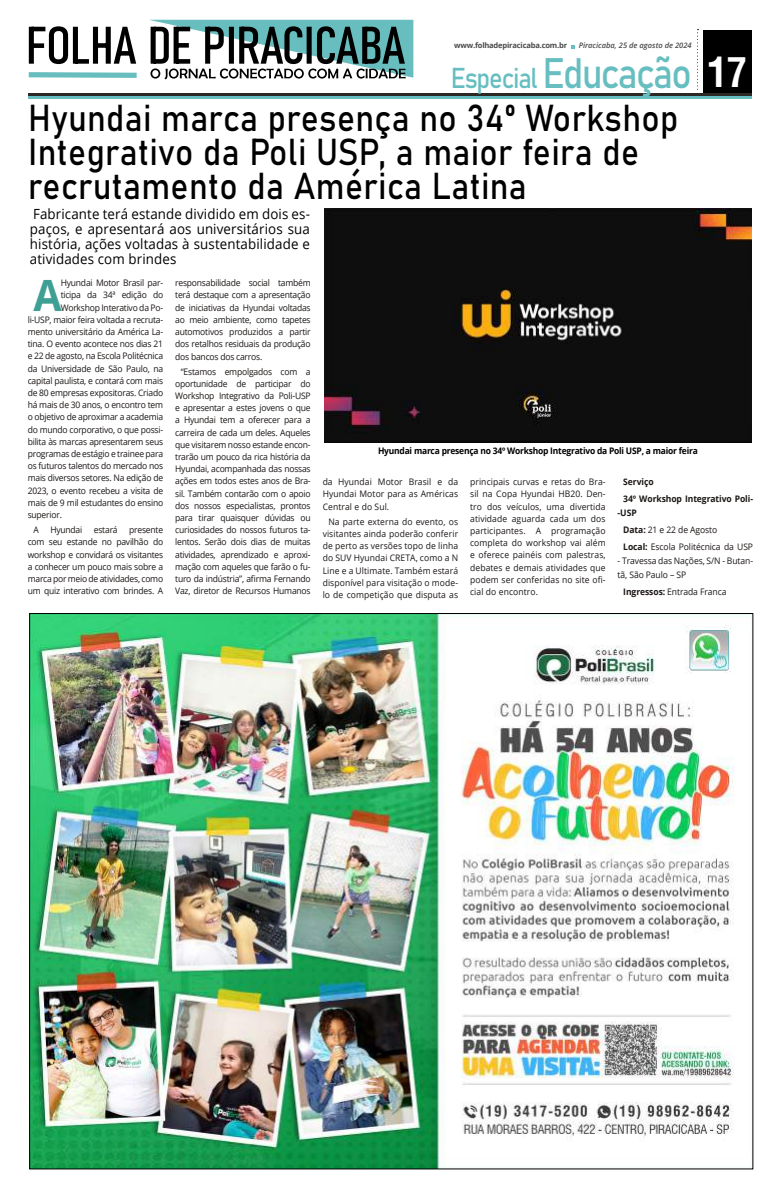
<style>
.page{position:relative;width:780px;height:1191px;background:#fff}
.page>*{position:absolute;margin:0;border:0;box-sizing:border-box;transform-origin:0 0}
.t1{font:700 43.2px "Open Sans";color:#3e9f94;scale:.95 1}
.t2{font:700 40.6px "Arena Condensed";color:#fff}
.t3{font:37px/34px "Bahnschrift";letter-spacing:.01em;color:#000;scale:.91 1}
.t4{font:28.4px "Bahnschrift";letter-spacing:-.045em;color:#67bec0;scale:.89 1}
.t5{font:14px/15px "Open Sans";letter-spacing:.01em;color:#000;text-align:justify;scale:.95 1}
.t6{font:9px/12.2px "Open Sans";letter-spacing:-.025em;color:#1b1715;text-align:justify;scale:.95 1}
.t7{font:700 9px "Open Sans";letter-spacing:-.025em;color:#000;scale:.94 1}
.t8{font:700 9px/16.8px "Open Sans";letter-spacing:-.01em;color:#1b1715;scale:.95 1}
.t9{font:700 7.6px "Open Sans";letter-spacing:-.025em;color:#4a4948}
.t10{font:italic 600 7.6px "Open Sans";color:#4a4948}
.s1{font-size:42.1px}
.s2{font-weight:700}
</style>
<div class="page">
<div style="left:703px;top:31px;width:48px;height:64px;background:#000"></div>
<hr style="left:28px;top:97px;width:723px;height:2px;background:#67bec0">
<hr style="left:28px;top:93px;width:723px;height:3px;background:#2c2824">
<svg style="left:697px;top:29px;width:1px;height:61px"></svg>
<svg style="left:571px;top:45px;width:3px;height:4px"></svg>
<svg style="left:28px;top:20px;width:385px;height:59px"></svg>
<img style="left:325px;top:208px;width:426px;height:234px">
<img style="left:31px;top:615px;width:720px;height:552px">
<img style="left:684px;top:625px;width:51px;height:50px">
<p class="t9" style="left:454px;top:40px;width:114px">www.folhadepiracicaba.com.br</p>
<p class="t10" style="left:578px;top:40px;width:114px">Piracicaba, 25 de agosto de 2024</p>
<h3 class="t4" style="left:450px;top:56px;width:272px">Especial <span class="s1">Educação</span></h3>
<h2 class="t2" style="left:707px;top:48px;width:41px">17</h2>
<h3 class="t3" style="left:28px;top:99px;width:716px">Hyundai marca presença no 34º Workshop<br>Integrativo da Poli USP, a maior feira de recrutamento da América Latina</h3>
<h3 class="t5" style="left:30px;top:206px;width:296px">Fabricante terá estande dividido em dois es&shy;paços, e apresentará aos universitários sua história, ações voltadas à sustentabilidade e atividades com brindes</h3>
<h1 class="t1" style="left:33px;top:264px;width:31px">A</h1>
<p class="t6" style="left:61px;top:277px;width:109px">Hyundai Motor Brasil par-</p>
<p class="t6" style="left:175px;top:277px;width:144px">responsabilidade social também terá destaque com a apresentação de iniciativas da Hyundai voltadas ao meio ambiente, como tapetes automotivos produzidos a partir dos retalhos residuais da produção dos bancos dos carros.</p>
<p class="t6" style="left:175px;top:365px;width:144px;text-indent:6px">“Estamos empolgados com a oportunidade de participar do Workshop Integrativo da Poli-USP e apresentar a estes jovens o que a Hyundai tem a oferecer para a carreira de cada um deles. Aqueles que visitarem nosso estande encon&shy;trarão um pouco da rica história da Hyundai, acompanhada das nossas ações em todos estes anos de Bra&shy;sil. Também contarão com o apoio dos nossos especialistas, prontos para tirar quaisquer dúvidas ou curiosidades do nossos futuros ta&shy;lentos. Serão dois dias de muitas atividades, aprendizado e aproxi&shy;mação com aqueles que farão o fu&shy;turo da indústria”, afirma Fernando Vaz, diretor de Recursos Humanos</p>
<p class="t6" style="left:61px;top:289px;width:109px">ticipa da 34ª edição do</p>
<p class="t6" style="left:61px;top:301px;width:109px">Workshop Interativo da Po-</p>
<p class="t6" style="left:28px;top:313px;width:144px">li-USP, maior feira voltada a recruta-</p>
<p class="t6" style="left:28px;top:325px;width:144px">mento universitário da América La-</p>
<p class="t6" style="left:28px;top:338px;width:144px">tina. O evento acontece nos dias 21</p>
<p class="t6" style="left:28px;top:350px;width:144px">e 22 de agosto, na Escola Politécnica</p>
<p class="t6" style="left:28px;top:362px;width:144px">da Universidade de São Paulo, na</p>
<p class="t6" style="left:28px;top:374px;width:144px">capital paulista, e contará com mais</p>
<p class="t6" style="left:28px;top:386px;width:144px">de 80 empresas expositoras. Criado</p>
<p class="t6" style="left:28px;top:399px;width:144px">há mais de 30 anos, o encontro tem</p>
<p class="t6" style="left:28px;top:411px;width:144px">o objetivo de aproximar a academia</p>
<p class="t6" style="left:28px;top:423px;width:144px">do mundo corporativo, o que possi-</p>
<p class="t6" style="left:28px;top:435px;width:144px">bilita às marcas apresentarem seus</p>
<p class="t6" style="left:28px;top:447px;width:144px">programas de estágio e trainee para</p>
<p class="t6" style="left:28px;top:460px;width:144px">os futuros talentos do mercado nos</p>
<p class="t6" style="left:28px;top:472px;width:144px">mais diversos setores. Na edição de</p>
<p class="t6" style="left:28px;top:484px;width:144px">2023, o evento recebeu a visita de</p>
<p class="t6" style="left:28px;top:496px;width:144px">mais de 9 mil estudantes do ensino</p>
<p class="t6" style="left:28px;top:508px;width:38px">superior.</p>
<p class="t6" style="left:33px;top:523px;width:7px">A</p>
<p class="t6" style="left:50px;top:523px;width:35px">Hyundai</p>
<p class="t6" style="left:94px;top:523px;width:27px">estará</p>
<p class="t7" style="left:378px;top:444px;width:341px">Hyundai marca presença no 34º Workshop Integrativo da Poli USP, a maior feira</p>
<p class="t6" style="left:470px;top:475px;width:144px">principais curvas e retas do Bra&shy;sil na Copa Hyundai HB20. Den&shy;tro dos veículos, uma divertida atividade aguarda cada um dos participantes. A programação completa do workshop vai além e oferece painéis com palestras, debates e demais atividades que podem ser conferidas no site ofi&shy;cial do encontro.</p>
<p class="t8" style="left:623px;top:473px;width:138px">Serviço<br>34º Workshop Integrativo Poli-</p>
<p class="t6" style="left:322px;top:476px;width:144px">da Hyundai Motor Brasil e da Hyundai Motor para as Américas Central e do Sul.</p>
<p class="t6" style="left:322px;top:515px;width:144px;text-indent:6px">Na parte externa do evento, os visitantes ainda poderão conferir de perto as versões topo de linha do SUV Hyundai CRETA, como a N Line e a Ultimate. Também estará disponível para visitação o mode&shy;lo de competição que disputa as</p>
<p class="t6" style="left:623px;top:504px;width:138px;line-height:16.8px;text-align:left;text-indent:-6px"><span class="s2">-USP<br>Data:</span> 21 e 22 de Agosto<br><span class="s2">Local:</span> Escola Politécnica da USP</p>
<p class="t6" style="left:617px;top:553px;width:144px;line-height:14px">- Travessa das Nações, S/N - Butan&shy;tã, São Paulo – SP</p>
<p class="t6" style="left:623px;top:585px;width:110px"><span class="s2">Ingressos:</span> Entrada Franca</p>
<p class="t6" style="left:28px;top:523px;width:144px;text-indent:101px">presente com seu estande no pavilhão do workshop e convidará os visitantes a conhecer um pouco mais sobre a marca por meio de atividades, como um quiz interativo com brindes. A</p>
</div>
